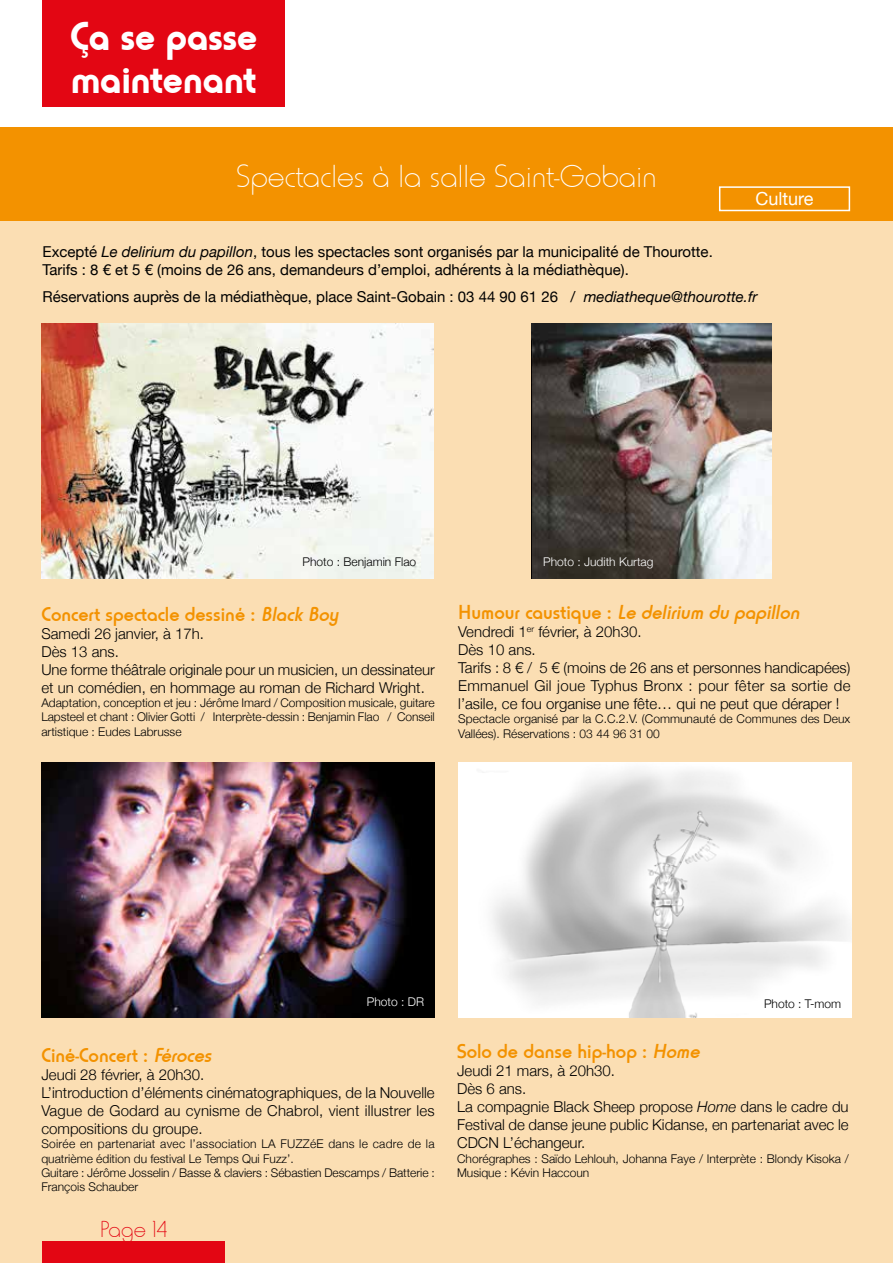
<style>
.page{position:relative;width:893px;height:1263px;background:#fff}
.page>*{position:absolute;margin:0;border:0;box-sizing:border-box;transform-origin:0 0}
.t1{font:700 42px/42px "Horatio D";color:#fff}
.t2{font:33px "Horatio D Ligh";color:#fff}
.t3{font:24px "Horatio D Ligh";letter-spacing:-.01em;color:#e30613}
.t4{font:500 21px "Horatio D";color:#f39200}
.t5{font:italic 500 21px "Horatio D";color:#f39200}
.t6{font:18px "Helvetica Neue";color:#fff}
.t7{font:300 15px/18px "Helvetica Neue";color:#000}
.t8{font:15px/18px "Helvetica Neue";color:#000}
.t9{font:300 12px/14.4px "Helvetica Neue";color:#000}
.t10{font:300 12px "Helvetica Neue";color:#fff}
.s1{font-style:italic}
.s2{font-style:normal}
</style>
<div class="page">
<div style="left:0;top:210px;width:893px;height:1053px;background:#fbdeb3"></div>
<div style="left:43px;top:1242px;width:182px;height:21px;background:#e30613"></div>
<div style="left:43px;top:0;width:242px;height:106px;background:#e30613"></div>
<div style="left:0;top:128px;width:893px;height:93px;background:#f39200"></div>
<div style="left:719px;top:186px;width:131px;height:25px;border:2px solid #fff"></div>
<img style="left:41px;top:323px;width:393px;height:255px">
<img style="left:458px;top:762px;width:394px;height:256px">
<img style="left:41px;top:762px;width:394px;height:256px">
<img style="left:531px;top:323px;width:241px;height:255px">
<h1 class="t1" style="left:70px;top:16px;width:189px">Ça se passe maintenant</h1>
<h2 class="t2" style="left:236px;top:157px;width:422px">Spectacles à la salle Saint-Gobain</h2>
<p class="t6" style="left:755px;top:186px;width:60px">Culture</p>
<p class="t8" style="left:43px;top:243px;width:672px">Excepté <span class="s1">Le delirium du papillon</span>, tous les spectacles sont organisés par la municipalité de Thourotte.<br>Tarifs : 8 € et 5 € (moins de 26 ans, demandeurs d’emploi, adhérents à la médiathèque).</p>
<p class="t8" style="left:43px;top:288px;width:717px">Réservations auprès de la médiathèque, place Saint-Gobain : 03 44 90 61 26 / <span class="s1">mediatheque@thourotte.fr</span></p>
<p class="t9" style="left:303px;top:554px;width:115px">Photo : Benjamin Flao</p>
<h3 class="t4" style="left:41px;top:602px;width:303px">Concert spectacle dessiné : <span class="s1">Black Boy</span></h3>
<p class="t7" style="left:41px;top:623px;width:395px">Samedi 26 janvier, à 17h.<br>Dès 13 ans.<br>Une forme théâtrale originale pour un musicien, un dessinateur et un comédien, en hommage au roman de Richard Wright.</p>
<p class="t9" style="left:41px;top:695px;width:395px;text-align:justify">Adaptation, conception et jeu : Jérôme Imard / Composition musicale, guitare Lapsteel et chant : Olivier Gotti / Interprète-dessin : Benjamin Flao / Conseil artistique : Eudes Labrusse</p>
<p class="t10" style="left:543px;top:552px;width:112px">Photo : Judith Kurtag</p>
<h3 class="t5" style="left:458px;top:600px;width:347px"><span class="s2">H u m o u r c a u st i q u e :</span> Le delirium du papillon</h3>
<p class="t7" style="left:458px;top:621px;width:394px">Vendredi 1<sup>er</sup> février, à 20h30.<br>Dès 10 ans.<br>Tarifs : 8 € / 5 € (moins de 26 ans et personnes handicapées)<br>Emmanuel Gil joue Typhus Bronx : pour fêter sa sortie de l’asile, ce fou organise une fête… qui ne peut que déraper !</p>
<p class="t9" style="left:458px;top:711px;width:394px">Spectacle organisé par la C.C.2.V. (Communauté de Communes des Deux<br>Vallées). Réservations : 03 44 96 31 00</p>
<p class="t10" style="left:367px;top:992px;width:59px">Photo : DR</p>
<p class="t9" style="left:764px;top:995px;width:79px">Photo : T-mom</p>
<h3 class="t4" style="left:41px;top:1043px;width:176px">Ciné-Concert : <span class="s1">Féroces</span></h3>
<p class="t7" style="left:41px;top:1064px;width:395px">Jeudi 28 février, à 20h30.<br>L’introduction d’éléments cinématographiques, de la Nouvelle Vague de Godard au cynisme de Chabrol, vient illustrer les compositions du groupe.</p>
<p class="t9" style="left:41px;top:1136px;width:395px">Soirée en partenariat avec l’association LA FUZZéE dans le cadre de la quatrième édition du festival Le Temps Qui Fuzz’.<br>Guitare : Jérôme Josselin / Basse &amp; claviers : Sébastien Descamps / Batterie :<br>François Schauber</p>
<h3 class="t3" style="left:100px;top:1216px;width:70px">Page 14</h3>
<h3 class="t4" style="left:457px;top:1039px;width:248px">Solo de danse hip-hop : <span class="s1">Home</span></h3>
<p class="t7" style="left:457px;top:1061px;width:393px">Jeudi 21 mars, à 20h30.<br>Dès 6 ans.<br>La compagnie Black Sheep propose <span class="s1">Home</span> dans le cadre du Festival de danse jeune public Kidanse, en partenariat avec le CDCN L’échangeur.</p>
<p class="t9" style="left:457px;top:1150px;width:393px">Chorégraphes : Saïdo Lehlouh, Johanna Faye / Interprète : Blondy Kisoka /<br>Musique : Kévin Haccoun</p>
</div>
